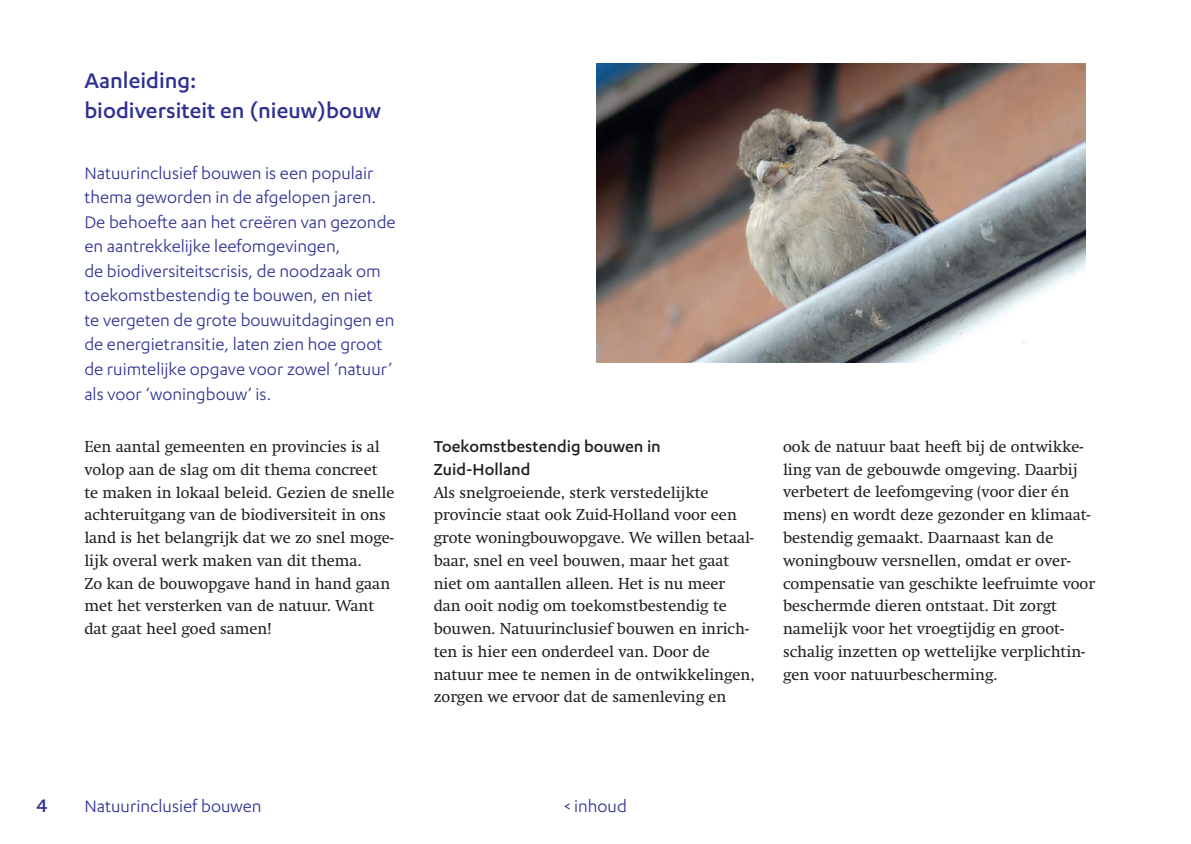
<style>
.page{position:relative;width:1191px;height:844px;background:#fff}
.page>*{position:absolute;margin:0;border:0;box-sizing:border-box;transform-origin:0 0}
.t1{font:500 24.5px/29.8px "Karbon";color:#2e3092}
.t2{font:500 21px "Karbon";color:#2e3092}
.t3{font:19.25px/24.5px "Karbon";color:#2e3092}
.t4{font:500 18.38px/22.8px "Karbon";color:#231f20}
.t5{font:15.75px/22.8px "Swift Os F";color:#231f20}
</style>
<div class="page">
<img style="left:596px;top:63px;width:489px;height:300px">
<h1 class="t1" style="left:84px;top:65px;width:298px">Aanleiding:<br>biodiversiteit en (nieuw)bouw</h1>
<p class="t3" style="left:84px;top:160px;width:313px">Natuurinclusief bouwen is een populair thema geworden in de afgelopen jaren.<br>De behoefte aan het creëren van gezonde en aantrekkelijke leefomgevingen,<br>de biodiversiteitscrisis, de noodzaak om toekomstbestendig te bouwen, en niet<br>te vergeten de grote bouwuitdagingen en de energietransitie, laten zien hoe groot de ruimtelijke opgave voor zowel ‘natuur’ als voor ‘woningbouw’ is.</p>
<p class="t5" style="left:84px;top:435px;width:311px">Een aantal gemeenten en provincies is al volop aan de slag om dit thema concreet te maken in lokaal beleid. Gezien de snelle achteruitgang van de biodiversiteit in ons land is het belangrijk dat we zo snel moge&shy;lijk overal werk maken van dit thema.<br>Zo kan de bouwopgave hand in hand gaan met het versterken van de natuur. Want dat gaat heel goed samen!</p>
<p class="t4" style="left:434px;top:434px;width:229px">Toekomstbestendig bouwen in<br>Zuid-Holland</p>
<p class="t5" style="left:434px;top:481px;width:323px">Als snelgroeiende, sterk verstedelijkte provincie staat ook Zuid-Holland voor een grote woningbouwopgave. We willen betaal&shy;baar, snel en veel bouwen, maar het gaat niet om aantallen alleen. Het is nu meer dan ooit nodig om toekomstbestendig te bouwen. Natuurinclusief bouwen en inrich&shy;ten is hier een onderdeel van. Door de natuur mee te nemen in de ontwikkelingen, zorgen we ervoor dat de samenleving en</p>
<p class="t5" style="left:783px;top:435px;width:313px">ook de natuur baat heeft bij de ontwikke&shy;ling van de gebouwde omgeving. Daarbij verbetert de leefomgeving (voor dier én mens) en wordt deze gezonder en klimaat&shy;bestendig gemaakt. Daarnaast kan de woningbouw versnellen, omdat er over&shy;compensatie van geschikte leefruimte voor beschermde dieren ontstaat. Dit zorgt namelijk voor het vroegtijdig en groot&shy;schalig inzetten op wettelijke verplichtin&shy;gen voor natuurbescherming.</p>
<h2 class="t2" style="left:37px;top:793px;width:13px">4</h2>
<p class="t3" style="left:84px;top:793px;width:179px">Natuurinclusief bouwen</p>
<p class="t3" style="left:564px;top:793px;width:64px">&lt; inhoud</p>
</div>
